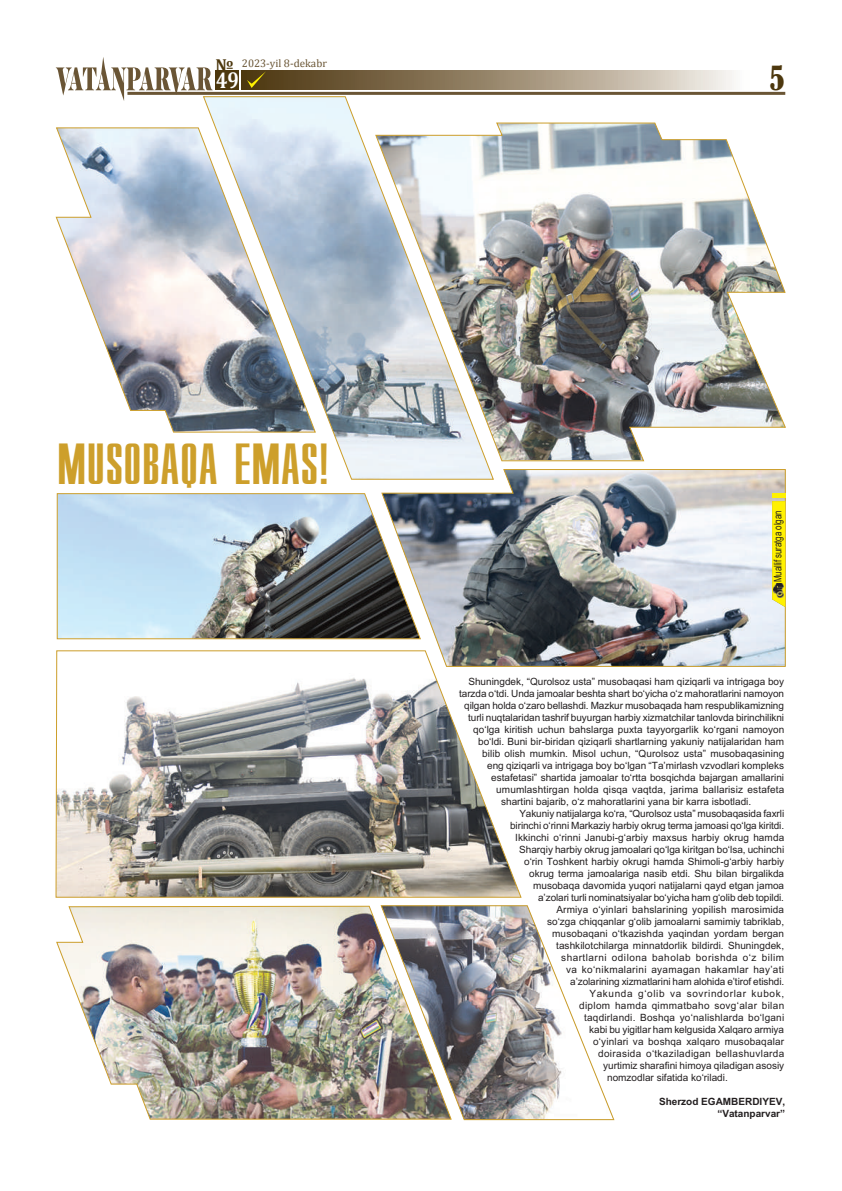
<style>
.page{position:relative;width:842px;height:1191px;background:#fff}
.page>*{position:absolute;margin:0;border:0;box-sizing:border-box;transform-origin:0 0}
.t1{font:48px "Virtec Compact Uz";color:#cd9f2b}
.t2{font:31.1px "Rutberg Old Style";color:#4d380e}
.t3{font:700 23px "Cambria";color:#fff;scale:.84 1}
.t4{font:11px "Cambria";color:#6a5535}
.t5{font:10.4px "Arial";letter-spacing:-.01em;color:#231f20;scale:.76 1}
.t6{font:10px "UZ Arial";color:#231f20}
.t7{font:10px "UZ Arial";letter-spacing:.03em;color:#231f20}
.t8{font:10px "UZ Arial";letter-spacing:.05em;color:#231f20}
.t9{font:10px "UZ Arial";letter-spacing:.02em;color:#231f20}
.t10{font:10px "UZ Arial";letter-spacing:.065em;color:#231f20}
.t11{font:10px/12px "UZ Arial Bold";color:#231f20;text-align:right}
.s1{font-weight:700;font-size:17.4px;color:#4d380e}
</style>
<div class="page">
<hr style="left:127px;top:92px;width:658px;height:3px;background:#6a5535">
<svg style="left:56px;top:57px;width:157px;height:39px"></svg>
<svg style="left:242px;top:70px;width:492px;height:19px;background:#9d8d75"></svg>
<div style="left:216px;top:70px;width:23px;height:19px;background:#4d380e"></div>
<svg style="left:247px;top:71px;width:19px;height:17px"></svg>
<svg style="left:55px;top:96px;width:435px;height:384px"></svg>
<img style="left:374px;top:122px;width:412px;height:340px">
<svg style="left:56px;top:493px;width:325px;height:147px;background:#a0b0b9"></svg>
<img style="left:55px;top:650px;width:467px;height:248px">
<img style="left:56px;top:905px;width:324px;height:215px">
<img style="left:381px;top:468px;width:405px;height:199px">
<img style="left:380px;top:905px;width:235px;height:215px">
<svg style="left:772px;top:501px;width:13px;height:106px"></svg>
<div style="left:772px;top:493px;width:13px;height:5px;background:#fff101"></div>
<img style="left:774px;top:583px;width:10px;height:15px">
<p class="t4" style="left:216px;top:57px;width:113px"><span class="s1">№</span> 2023-yil 8-dekabr</p>
<h3 class="t3" style="left:216px;top:64px;width:29px">49</h3>
<h2 class="t2" style="left:769px;top:60px;width:17px">5</h2>
<h1 class="t1" style="left:57px;top:435px;width:274px">MUSOBAQA EMAS!</h1>
<p class="t5" style="left:771px;top:582px;width:96px;rotate:-90deg">Muallif suratga olgan</p>
<p class="t6" style="left:468px;top:675px;width:317px">Shuningdek, “Qurolsoz usta” musobaqasi ham qiziqarli va intrigaga boy</p>
<p class="t6" style="left:459px;top:687px;width:326px">tarzda o‘tdi. Unda jamoalar beshta shart bo‘yicha o‘z mahoratlarini namoyon</p>
<p class="t6" style="left:464px;top:699px;width:321px">qilgan holda o‘zaro bellashdi. Mazkur musobaqada ham respublikamizning</p>
<p class="t6" style="left:468px;top:711px;width:317px">turli nuqtalaridan tashrif buyurgan harbiy xizmatchilar tanlovda birinchilikni</p>
<p class="t6" style="left:473px;top:723px;width:313px">qo‘lga kiritish uchun bahslarga puxta tayyorgarlik ko‘rgani namoyon</p>
<p class="t6" style="left:478px;top:735px;width:307px">bo‘ldi. Buni bir-biridan qiziqarli shartlarning yakuniy natijalaridan ham</p>
<p class="t6" style="left:482px;top:747px;width:303px">bilib olish mumkin. Misol uchun, “Qurolsoz usta” musobaqasining</p>
<p class="t6" style="left:487px;top:759px;width:298px">eng qiziqarli va intrigaga boy bo‘lgan “Ta’mirlash vzvodlari kompleks</p>
<p class="t6" style="left:491px;top:771px;width:294px">estafetasi” shartida jamoalar to‘rtta bosqichda bajargan amallarini</p>
<p class="t6" style="left:496px;top:783px;width:289px">umumlashtirgan holda qisqa vaqtda, jarima ballarisiz estafeta</p>
<p class="t6" style="left:501px;top:795px;width:252px">shartini bajarib, o‘z mahoratlarini yana bir karra isbotladi.</p>
<p class="t6" style="left:519px;top:807px;width:266px">Yakuniy natijalarga ko‘ra, “Qurolsoz usta” musobaqasida faxrli</p>
<p class="t6" style="left:510px;top:819px;width:275px">birinchi o‘rinni Markaziy harbiy okrug terma jamoasi qo‘lga kiritdi.</p>
<p class="t6" style="left:515px;top:831px;width:271px">Ikkinchi o‘rinni Janubi-g‘arbiy maxsus harbiy okrug hamda</p>
<p class="t6" style="left:519px;top:843px;width:267px">Sharqiy harbiy okrug jamoalari qo‘lga kiritgan bo‘lsa, uchinchi</p>
<p class="t6" style="left:524px;top:855px;width:261px">o‘rin Toshkent harbiy okrugi hamda Shimoli-g‘arbiy harbiy</p>
<p class="t6" style="left:529px;top:867px;width:256px">okrug terma jamoalariga nasib etdi. Shu bilan birgalikda</p>
<p class="t6" style="left:533px;top:879px;width:252px">musobaqa davomida yuqori natijalarni qayd etgan jamoa</p>
<p class="t6" style="left:538px;top:891px;width:247px">a’zolari turli nominatsiyalar bo‘yicha ham g‘olib deb topildi.</p>
<p class="t6" style="left:556px;top:903px;width:229px">Armiya o‘yinlari bahslarining yopilish marosimida</p>
<p class="t6" style="left:547px;top:915px;width:238px">so‘zga chiqqanlar g‘olib jamoalarni samimiy tabriklab,</p>
<p class="t6" style="left:552px;top:927px;width:233px">musobaqani o‘tkazishda yaqindan yordam bergan</p>
<p class="t6" style="left:556px;top:939px;width:229px">tashkilotchilarga minnatdorlik bildirdi. Shuningdek,</p>
<p class="t8" style="left:561px;top:951px;width:225px">shartlarni odilona baholab borishda o‘z bilim</p>
<p class="t7" style="left:566px;top:963px;width:219px">va ko‘nikmalarini ayamagan hakamlar hay’ati</p>
<p class="t6" style="left:570px;top:975px;width:216px">a’zolarining xizmatlarini ham alohida e’tirof etishdi.</p>
<p class="t10" style="left:589px;top:987px;width:196px">Yakunda g‘olib va sovrindorlar kubok,</p>
<p class="t7" style="left:579px;top:999px;width:207px">diplom hamda qimmatbaho sovg‘alar bilan</p>
<p class="t9" style="left:584px;top:1011px;width:202px">taqdirlandi. Boshqa yo‘nalishlarda bo‘lgani</p>
<p class="t6" style="left:589px;top:1023px;width:196px">kabi bu yigitlar ham kelgusida Xalqaro armiya</p>
<p class="t6" style="left:593px;top:1035px;width:192px">o‘yinlari va boshqa xalqaro musobaqalar</p>
<p class="t7" style="left:598px;top:1047px;width:188px">doirasida o‘tkaziladigan bellashuvlarda</p>
<p class="t6" style="left:603px;top:1059px;width:183px">yurtimiz sharafini himoya qiladigan asosiy</p>
<p class="t6" style="left:607px;top:1071px;width:122px">nomzodlar sifatida ko‘riladi.</p>
<p class="t11" style="left:659px;top:1095px;width:128px">Sherzod EGAMBERDIYEV, “Vatanparvar”</p>
</div>
